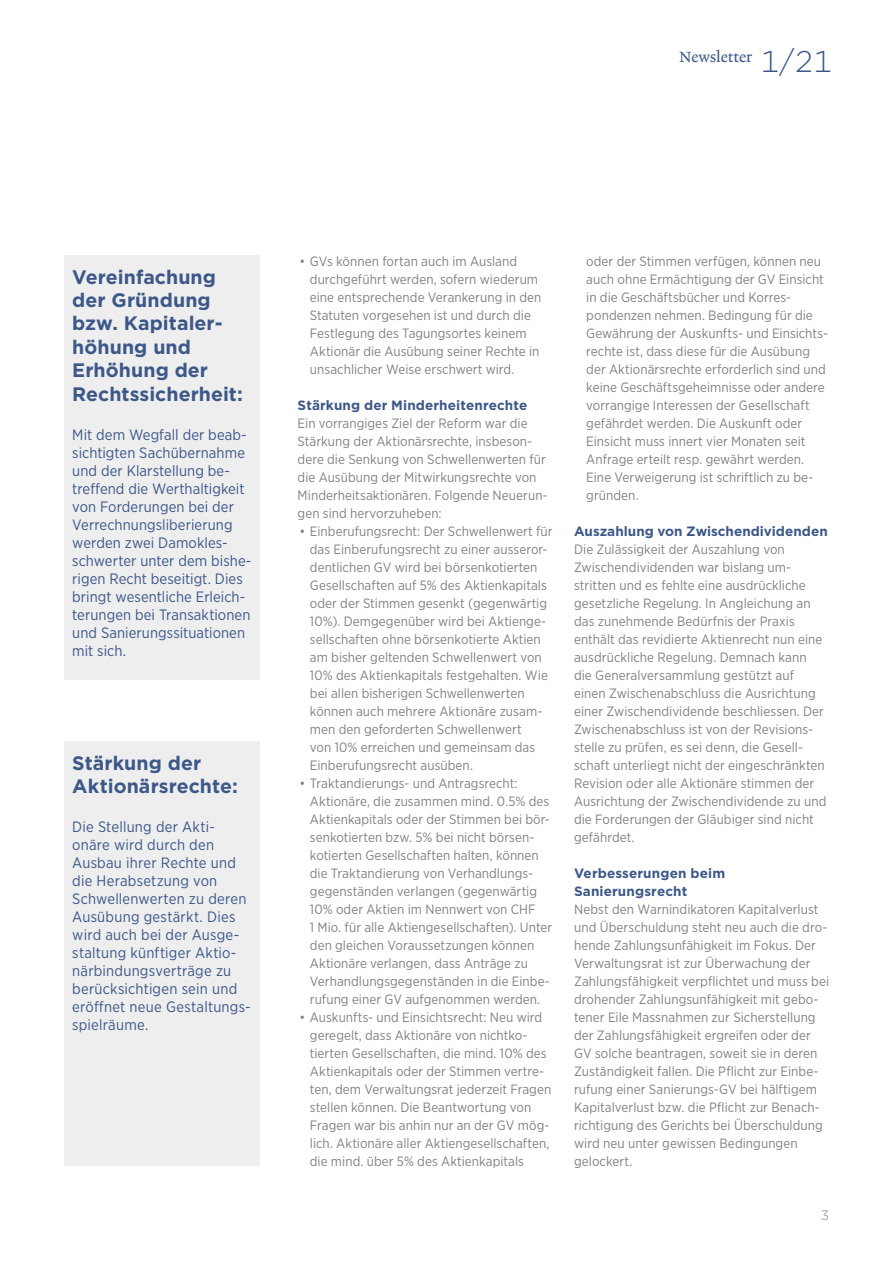
<style>
.page{position:relative;width:893px;height:1263px;background:#fff}
.page>*{position:absolute;margin:0;border:0;box-sizing:border-box;transform-origin:0 0}
.t1{font:300 30px "Gotham";color:#3d5888}
.t2{font:700 19.5px/23.4px "Gotham";letter-spacing:.005em;color:#3d5888}
.t3{font:15px/18px "Gotham Narrow";letter-spacing:.01em;color:#3d5888}
.t4{font:15px "Lexicon No 2 Roman A";color:#3d5888}
.t5{font:13.5px/18px "Gotham Narrow";letter-spacing:.005em;color:#808285}
.t6{font:700 13.5px/18px "Gotham";letter-spacing:.005em;color:#3d5888}
.t7{font:300 13.5px "Gotham";color:#808285}
</style>
<div class="page">
<div style="left:64px;top:255px;width:195px;height:425px;background:#eeeeef"></div>
<div style="left:64px;top:741px;width:195px;height:425px;background:#eeeeef"></div>
<p class="t4" style="left:679px;top:48px;width:74px">Newsletter</p>
<h1 class="t1" style="left:761px;top:43px;width:72px">1/21</h1>
<h2 class="t2" style="left:72px;top:265px;width:172px">Vereinfachung der Gründung bzw. Kapitaler&shy;höhung und<br>Erhöhung der<br>Rechtssicherheit:</h2>
<p class="t3" style="left:72px;top:425px;width:181px">Mit dem Wegfall der beab&shy;sichtigten Sachübernahme und der Klarstellung be&shy;treffend die Werthaltigkeit von Forderungen bei der<br>Verrechnungsliberierung werden zwei Damokles&shy;schwerter unter dem bishe&shy;rigen Recht beseitigt. Dies bringt wesentliche Erleich&shy;terungen bei Transaktionen und Sanierungssituationen mit sich.</p>
<h2 class="t2" style="left:72px;top:751px;width:167px">Stärkung der<br>Aktionärsrechte:</h2>
<p class="t3" style="left:72px;top:818px;width:180px">Die Stellung der Akti&shy;onäre wird durch den<br>Ausbau ihrer Rechte und die Herabsetzung von<br>Schwellenwerten zu deren<br>Ausübung gestärkt. Dies wird auch bei der Ausge&shy;staltung künftiger Aktio&shy;närbindungsverträge zu berücksichtigen sein und eröffnet neue Gestaltungs&shy;spielräume.</p>
<p class="t5" style="left:310px;top:252px;width:233px;text-indent:-11px">• GVs können fortan auch im Ausland durchgeführt werden, sofern wiederum eine entsprechende Verankerung in den Statuten vorgesehen ist und durch die Festlegung des Tagungsortes keinem Aktionär die Ausübung seiner Rechte in unsachlicher Weise erschwert wird.</p>
<p class="t6" style="left:298px;top:396px;width:231px">Stärkung der Minderheitenrechte</p>
<p class="t5" style="left:298px;top:414px;width:251px">Ein vorrangiges Ziel der Reform war die Stärkung der Aktionärsrechte, insbeson&shy;dere die Senkung von Schwellenwerten für die Ausübung der Mitwirkungsrechte von Minderheitsaktionären. Folgende Neuerun&shy;gen sind hervorzuheben:</p>
<p class="t5" style="left:310px;top:522px;width:244px;text-indent:-11px">• Einberufungsrecht: Der Schwellenwert für das Einberufungsrecht zu einer ausseror&shy;dentlichen GV wird bei börsenkotierten Gesellschaften auf 5% des Aktienkapitals oder der Stimmen gesenkt (gegenwärtig 10%). Demgegenüber wird bei Aktienge&shy;sellschaften ohne börsenkotierte Aktien am bisher geltenden Schwellenwert von 10% des Aktienkapitals festgehalten. Wie bei allen bisherigen Schwellenwerten können auch mehrere Aktionäre zusam&shy;men den geforderten Schwellenwert<br>von 10% erreichen und gemeinsam das Einberufungsrecht ausüben.</p>
<p class="t5" style="left:310px;top:774px;width:244px;text-indent:-11px">• Traktandierungs- und Antragsrecht:<br>Aktionäre, die zusammen mind. 0.5% des Aktienkapitals oder der Stimmen bei bör&shy;senkotierten bzw. 5% bei nicht börsen&shy;kotierten Gesellschaften halten, können die Traktandierung von Verhandlungs&shy;gegenständen verlangen (gegenwärtig 10% oder Aktien im Nennwert von CHF<br>1 Mio. für alle Aktiengesellschaften). Unter den gleichen Voraussetzungen können Aktionäre verlangen, dass Anträge zu Verhandlungsgegenständen in die Einbe&shy;rufung einer GV aufgenommen werden.</p>
<p class="t5" style="left:310px;top:1008px;width:243px;text-indent:-11px">• Auskunfts- und Einsichtsrecht: Neu wird geregelt, dass Aktionäre von nichtko&shy;tierten Gesellschaften, die mind. 10% des Aktienkapitals oder der Stimmen vertre&shy;ten, dem Verwaltungsrat jederzeit Fragen stellen können. Die Beantwortung von Fragen war bis anhin nur an der GV mög&shy;lich. Aktionäre aller Aktiengesellschaften, die mind. über 5% des Aktienkapitals</p>
<p class="t5" style="left:586px;top:252px;width:243px">oder der Stimmen verfügen, können neu auch ohne Ermächtigung der GV Einsicht in die Geschäftsbücher und Korres&shy;pondenzen nehmen. Bedingung für die Gewährung der Auskunfts- und Einsichts&shy;rechte ist, dass diese für die Ausübung der Aktionärsrechte erforderlich sind und keine Geschäftsgeheimnisse oder andere vorrangige Interessen der Gesellschaft gefährdet werden. Die Auskunft oder Einsicht muss innert vier Monaten seit Anfrage erteilt resp. gewährt werden.<br>Eine Verweigerung ist schriftlich zu be&shy;gründen.</p>
<p class="t6" style="left:574px;top:522px;width:255px">Auszahlung von Zwischendividenden</p>
<p class="t5" style="left:574px;top:540px;width:254px">Die Zulässigkeit der Auszahlung von Zwischendividenden war bislang um&shy;stritten und es fehlte eine ausdrückliche gesetzliche Regelung. In Angleichung an das zunehmende Bedürfnis der Praxis enthält das revidierte Aktienrecht nun eine ausdrückliche Regelung. Demnach kann die Generalversammlung gestützt auf einen Zwischenabschluss die Ausrichtung einer Zwischendividende beschliessen. Der Zwischenabschluss ist von der Revisions&shy;stelle zu prüfen, es sei denn, die Gesell&shy;schaft unterliegt nicht der eingeschränkten Revision oder alle Aktionäre stimmen der Ausrichtung der Zwischendividende zu und die Forderungen der Gläubiger sind nicht gefährdet.</p>
<p class="t6" style="left:574px;top:864px;width:153px">Verbesserungen beim<br>Sanierungsrecht</p>
<p class="t5" style="left:574px;top:900px;width:257px">Nebst den Warnindikatoren Kapitalverlust und Überschuldung steht neu auch die dro&shy;hende Zahlungsunfähigkeit im Fokus. Der Verwaltungsrat ist zur Überwachung der Zahlungsfähigkeit verpflichtet und muss bei drohender Zahlungsunfähigkeit mit gebo&shy;tener Eile Massnahmen zur Sicherstellung der Zahlungsfähigkeit ergreifen oder der GV solche beantragen, soweit sie in deren Zuständigkeit fallen. Die Pflicht zur Einbe&shy;rufung einer Sanierungs-GV bei hälftigem Kapitalverlust bzw. die Pflicht zur Benach&shy;richtigung des Gerichts bei Überschuldung wird neu unter gewissen Bedingungen gelockert.</p>
<p class="t7" style="left:821px;top:1207px;width:10px">3</p>
</div>
